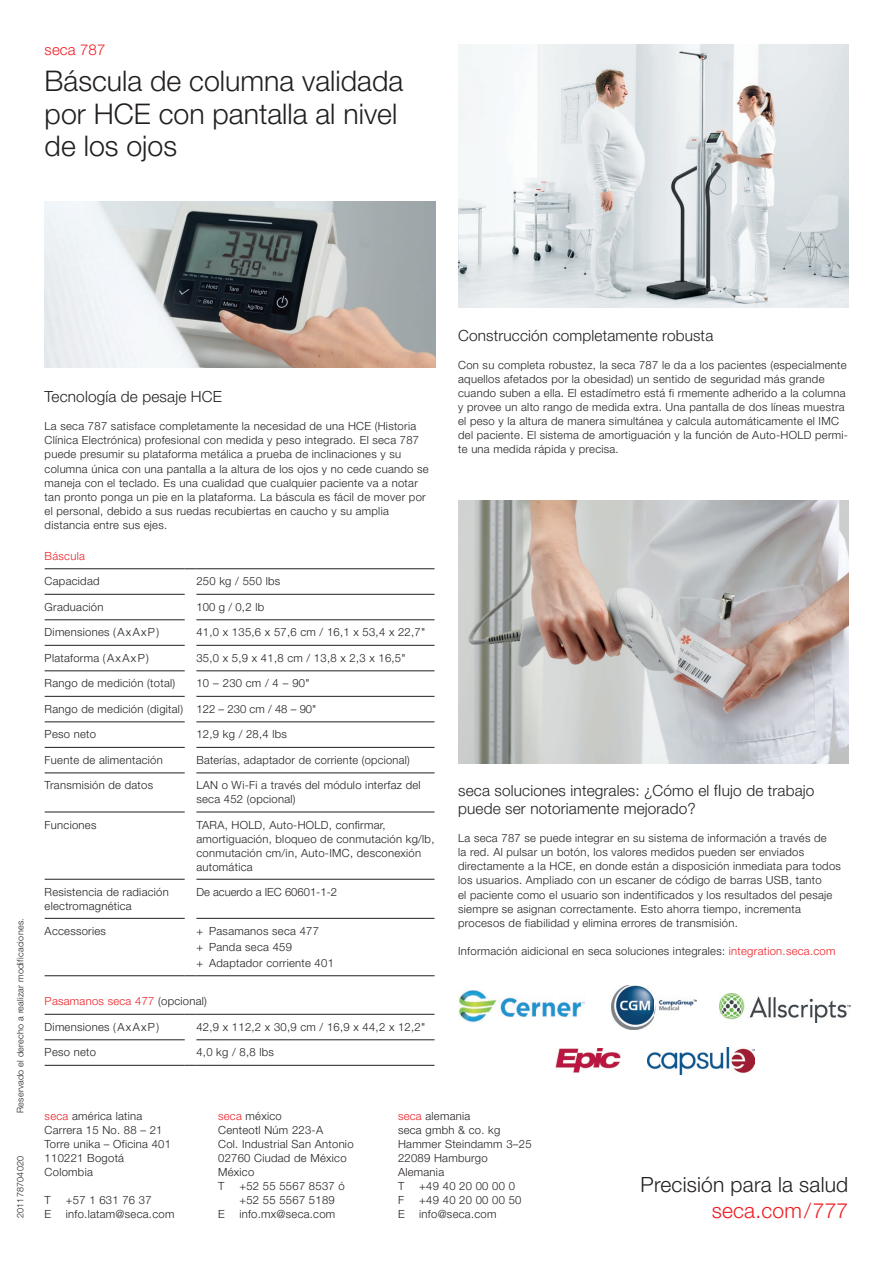
<style>
.page{position:relative;width:893px;height:1263px;background:#fff}
.page>*{position:absolute;margin:0;border:0;box-sizing:border-box;transform-origin:0 0}
.t1{font:300 28.5px/32.8px "secaglobal";color:#231f20}
.t2{font:300 21px "secaglobal";letter-spacing:.01em;color:#231f20}
.t3{font:300 21px "secaglobal";letter-spacing:.01em;color:#ee1d23}
.t4{font:300 15.3px/18px "secaglobal";letter-spacing:.01em;color:#231f20}
.t5{font:300 15px "secaglobal";letter-spacing:.01em;color:#ee1d23}
.t6{font:300 11.25px/14.1px "secaglobal";letter-spacing:.025em;color:#231f20}
.t7{font:300 11.25px "secaglobal";letter-spacing:.025em;color:#ee1d23}
.t8{font:300 11.25px "secaglobal";color:#231f20}
.t9{font:300 9px "secaglobal";letter-spacing:.025em;color:#231f20}
.s1{color:#231f20}
.s2{color:#ee1d23}
</style>
<div class="page">
<img style="left:45px;top:201px;width:390px;height:167px">
<img style="left:458px;top:45px;width:391px;height:262px">
<img style="left:458px;top:501px;width:391px;height:262px">
<hr style="left:45px;top:568px;width:140px;height:1px;background:#231f20">
<hr style="left:45px;top:594px;width:140px;height:1px;background:#231f20">
<hr style="left:45px;top:619px;width:140px;height:1px;background:#231f20">
<hr style="left:45px;top:645px;width:140px;height:1px;background:#231f20">
<hr style="left:45px;top:670px;width:140px;height:1px;background:#231f20">
<hr style="left:45px;top:696px;width:140px;height:1px;background:#231f20">
<hr style="left:45px;top:721px;width:140px;height:1px;background:#231f20">
<hr style="left:45px;top:772px;width:140px;height:1px;background:#231f20">
<hr style="left:45px;top:812px;width:140px;height:1px;background:#231f20">
<hr style="left:45px;top:879px;width:140px;height:1px;background:#231f20">
<hr style="left:45px;top:918px;width:140px;height:1px;background:#231f20">
<hr style="left:196px;top:619px;width:238px;height:1px;background:#231f20">
<hr style="left:196px;top:645px;width:238px;height:1px;background:#231f20">
<hr style="left:196px;top:670px;width:238px;height:1px;background:#231f20">
<hr style="left:196px;top:696px;width:238px;height:1px;background:#231f20">
<hr style="left:196px;top:721px;width:238px;height:1px;background:#231f20">
<hr style="left:196px;top:772px;width:238px;height:1px;background:#231f20">
<hr style="left:196px;top:812px;width:238px;height:1px;background:#231f20">
<hr style="left:196px;top:879px;width:238px;height:1px;background:#231f20">
<hr style="left:196px;top:918px;width:238px;height:1px;background:#231f20">
<hr style="left:196px;top:594px;width:238px;height:1px;background:#231f20">
<hr style="left:196px;top:568px;width:238px;height:1px;background:#231f20">
<hr style="left:45px;top:975px;width:140px;height:1px;background:#231f20">
<hr style="left:196px;top:975px;width:238px;height:1px;background:#231f20">
<hr style="left:45px;top:1014px;width:140px;height:1px;background:#231f20">
<hr style="left:196px;top:1014px;width:238px;height:1px;background:#231f20">
<hr style="left:45px;top:1039px;width:140px;height:1px;background:#231f20">
<hr style="left:196px;top:1039px;width:238px;height:1px;background:#231f20">
<hr style="left:45px;top:1065px;width:140px;height:1px;background:#231f20">
<hr style="left:196px;top:1065px;width:238px;height:1px;background:#231f20">
<hr style="left:196px;top:747px;width:238px;height:1px;background:#231f20">
<hr style="left:45px;top:747px;width:140px;height:1px;background:#231f20">
<img style="left:459px;top:990px;width:126px;height:32px">
<img style="left:611px;top:985px;width:86px;height:44px">
<img style="left:719px;top:994px;width:131px;height:28px">
<img style="left:556px;top:1048px;width:64px;height:25px">
<img style="left:648px;top:1047px;width:107px;height:28px">
<h3 class="t5" style="left:45px;top:41px;width:62px">seca 787</h3>
<h1 class="t1" style="left:45px;top:65px;width:360px">Báscula de columna validada por HCE con pantalla al nivel de los ojos</h1>
<p class="t9" style="left:15px;top:1113px;width:196px;rotate:-90deg">Reservado el derecho a realizar modificaciones.</p>
<p class="t9" style="left:15px;top:1218px;width:64px;rotate:-90deg">201178704020</p>
<h3 class="t4" style="left:45px;top:388px;width:179px">Tecnología de pesaje HCE</h3>
<p class="t6" style="left:45px;top:419px;width:385px">La seca 787 satisface completamente la necesidad de una HCE (Historia Clínica Electrónica) profesional con medida y peso integrado. El seca 787 puede presumir su plataforma metálica a prueba de inclinaciones y su columna única con una pantalla a la altura de los ojos y no cede cuando se maneja con el teclado. Es una cualidad que cualquier paciente va a notar tan pronto ponga un pie en la plataforma. La báscula es fácil de mover por el personal, debido a sus ruedas recubiertas en caucho y su amplia distancia entre sus ejes.</p>
<p class="t7" style="left:45px;top:549px;width:42px">Báscula</p>
<p class="t6" style="left:45px;top:574px;width:56px">Capacidad</p>
<p class="t6" style="left:196px;top:574px;width:85px">250 kg / 550 lbs</p>
<p class="t6" style="left:45px;top:600px;width:60px">Graduación</p>
<p class="t6" style="left:196px;top:600px;width:69px">100 g / 0,2 lb</p>
<p class="t6" style="left:45px;top:625px;width:116px">Dimensiones (AxAxP)</p>
<p class="t6" style="left:196px;top:625px;width:230px">41,0 x 135,6 x 57,6 cm / 16,1 x 53,4 x 22,7"</p>
<p class="t6" style="left:45px;top:651px;width:106px">Plataforma (AxAxP)</p>
<p class="t6" style="left:196px;top:651px;width:211px">35,0 x 5,9 x 41,8 cm / 13,8 x 2,3 x 16,5"</p>
<p class="t6" style="left:45px;top:676px;width:132px">Rango de medición (total)</p>
<p class="t6" style="left:196px;top:676px;width:115px">10 – 230 cm / 4 – 90"</p>
<p class="t6" style="left:45px;top:702px;width:273px">Rango de medición (digital) 122 – 230 cm / 48 – 90"</p>
<p class="t6" style="left:45px;top:727px;width:53px">Peso neto</p>
<p class="t6" style="left:196px;top:727px;width:92px">12,9 kg / 28,4 lbs</p>
<p class="t6" style="left:45px;top:753px;width:120px">Fuente de alimentación</p>
<p class="t6" style="left:196px;top:753px;width:215px">Baterías, adaptador de corriente (opcional)</p>
<p class="t6" style="left:45px;top:778px;width:110px">Transmisión de datos</p>
<p class="t6" style="left:196px;top:778px;width:226px">LAN o Wi-Fi a través del módulo interfaz del seca 452 (opcional)</p>
<p class="t6" style="left:45px;top:818px;width:53px">Funciones</p>
<p class="t6" style="left:196px;top:818px;width:240px">TARA, HOLD, Auto-HOLD, confirmar, amortiguación, bloqueo de conmutación kg/lb, conmutación cm/in, Auto-IMC, desconexión automática</p>
<p class="t6" style="left:45px;top:885px;width:126px">Resistencia de radiación electromagnética</p>
<p class="t8" style="left:196px;top:885px;width:142px">De acuerdo a IEC 60601-1-2</p>
<p class="t6" style="left:45px;top:924px;width:63px">Accessories</p>
<p class="t6" style="left:196px;top:923px;width:139px;line-height:16.2px">+ Pasamanos seca 477<br>+ Panda seca 459<br>+ Adaptador corriente 401</p>
<p class="t7" style="left:45px;top:995px;width:164px">Pasamanos seca 477 <span class="s1">(opcional)</span></p>
<p class="t6" style="left:45px;top:1020px;width:116px">Dimensiones (AxAxP)</p>
<p class="t6" style="left:196px;top:1020px;width:230px">42,9 x 112,2 x 30,9 cm / 16,9 x 44,2 x 12,2"</p>
<p class="t6" style="left:45px;top:1045px;width:53px">Peso neto</p>
<p class="t6" style="left:196px;top:1045px;width:79px">4,0 kg / 8,8 lbs</p>
<h3 class="t4" style="left:458px;top:327px;width:257px">Construcción completamente robusta</h3>
<p class="t6" style="left:458px;top:358px;width:391px">Con su completa robustez, la seca 787 le da a los pacientes (especialmente aquellos afetados por la obesidad) un sentido de seguridad más grande cuando suben a ella. El estadímetro está fi rmemente adherido a la columna y provee un alto rango de medida extra. Una pantalla de dos líneas muestra el peso y la altura de manera simultánea y calcula automáticamente el IMC del paciente. El sistema de amortiguación y la función de Auto-HOLD permi&shy;te una medida rápida y precisa.</p>
<h3 class="t4" style="left:458px;top:782px;width:358px">seca soluciones integrales: ¿Cómo el flujo de trabajo puede ser notoriamente mejorado?</h3>
<p class="t6" style="left:458px;top:831px;width:384px">La seca 787 se puede integrar en su sistema de información a través de<br>la red. Al pulsar un botón, los valores medidos pueden ser enviados directamente a la HCE, en donde están a disposición inmediata para todos los usuarios. Ampliado con un escaner de código de barras USB, tanto<br>el paciente como el usuario son indentificados y los resultados del pesaje siempre se asignan correctamente. Esto ahorra tiempo, incrementa procesos de fiabilidad y elimina errores de transmisión.</p>
<p class="t6" style="left:458px;top:944px;width:379px">Información aidicional en seca soluciones integrales: <span class="s2">integration.seca.com</span></p>
<p class="t6" style="left:45px;top:1109px;width:128px"><span class="s2">seca</span> américa latina<br>Carrera 15 No. 88 – 21<br>Torre unika – Oficina 401<br>110221 Bogotá<br>Colombia</p>
<p class="t6" style="left:45px;top:1193px;width:8px">T</p>
<p class="t6" style="left:66px;top:1193px;width:87px">+57 1 631 76 37</p>
<p class="t6" style="left:45px;top:1207px;width:8px">E</p>
<p class="t6" style="left:66px;top:1207px;width:110px">info.latam@seca.com</p>
<p class="t6" style="left:218px;top:1109px;width:137px"><span class="s2">seca</span> méxico<br>Centeotl Núm 223-A<br>Col. Industrial San Antonio<br>02760 Ciudad de México<br>México<br>T</p>
<p class="t6" style="left:239px;top:1179px;width:107px">+52 55 5567 8537 ó +52 55 5567 5189</p>
<p class="t6" style="left:218px;top:1207px;width:8px">E</p>
<p class="t6" style="left:239px;top:1207px;width:97px">info.mx@seca.com</p>
<p class="t6" style="left:398px;top:1109px;width:135px"><span class="s2">seca</span> alemania<br>seca gmbh &amp; co. kg<br>Hammer Steindamm 3–25<br>22089 Hamburgo<br>Alemania<br>T</p>
<p class="t6" style="left:419px;top:1179px;width:97px">+49 40 20 00 00 0</p>
<p class="t6" style="left:398px;top:1193px;width:8px">F</p>
<p class="t6" style="left:419px;top:1193px;width:104px">+49 40 20 00 00 50</p>
<p class="t6" style="left:398px;top:1207px;width:8px">E</p>
<p class="t6" style="left:419px;top:1207px;width:79px">info@seca.com</p>
<h2 class="t2" style="left:641px;top:1172px;width:209px">Precisión para la salud</h2>
<h2 class="t3" style="left:712px;top:1198px;width:138px">seca.com/777</h2>
</div>
